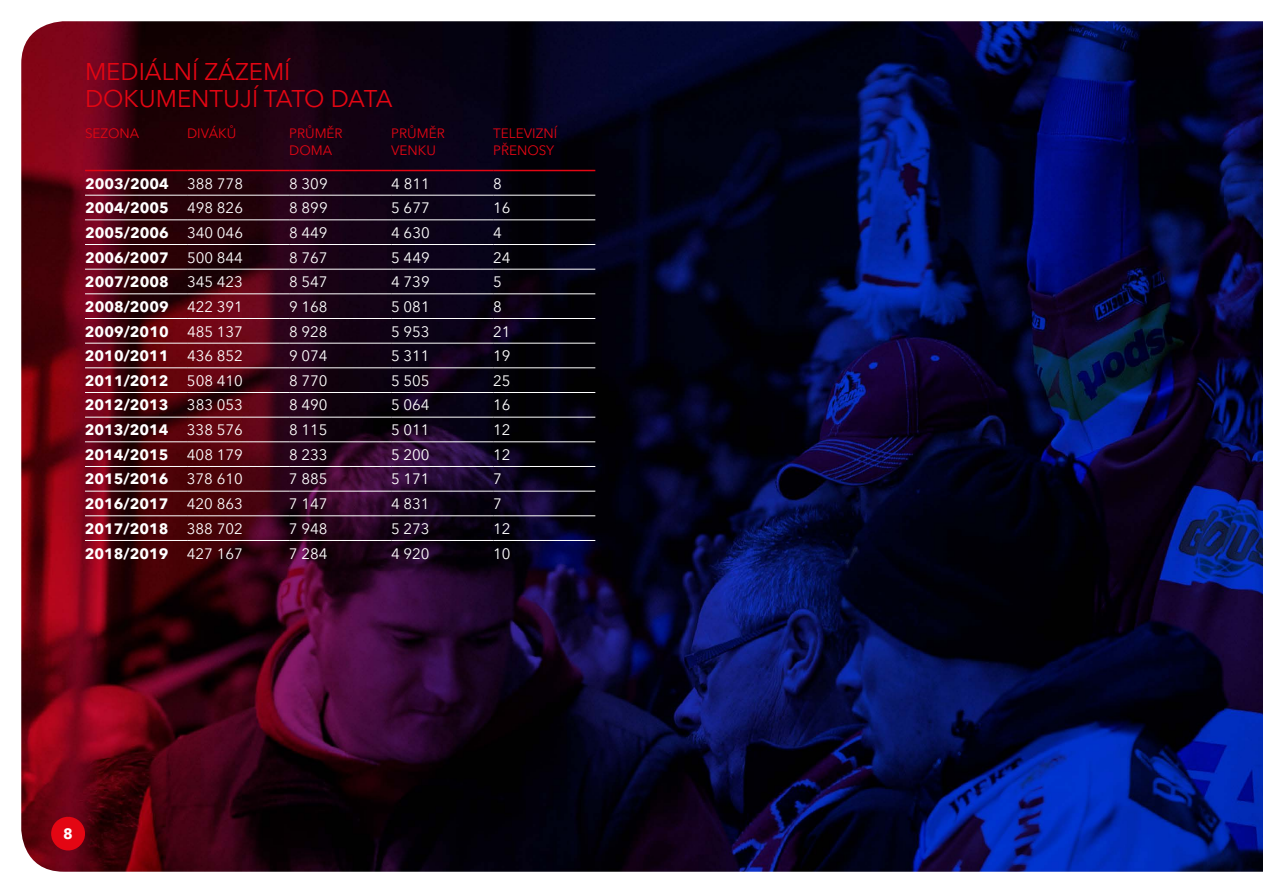
<style>
.page{position:relative;width:1263px;height:893px;background:#fff}
.page>*{position:absolute;margin:0;border:0;box-sizing:border-box;transform-origin:0 0}
.t1{font:24px/27px "Avenir Next LT Pro";color:#e30613}
.t2{font:700 15px "Avenir Next LT Pro";color:#fff}
.t3{font:15px "Avenir Next LT Pro";color:#fff}
.t4{font:13.5px/16.5px "Avenir Next LT Pro";color:#e30613}
.s1{font-weight:400}
</style>
<div class="page">
<img style="left:21px;top:21px;width:1242px;height:851px">
<hr style="left:85px;top:170px;width:102px;height:1px;background:#e30613">
<hr style="left:187px;top:170px;width:102px;height:1px;background:#e30613">
<hr style="left:289px;top:170px;width:102px;height:1px;background:#e30613">
<hr style="left:391px;top:170px;width:102px;height:1px;background:#e30613">
<hr style="left:493px;top:170px;width:102px;height:1px;background:#e30613">
<hr style="left:85px;top:195px;width:102px;height:1px;background:#fff">
<hr style="left:187px;top:195px;width:102px;height:1px;background:#fff">
<hr style="left:289px;top:195px;width:102px;height:1px;background:#fff">
<hr style="left:391px;top:195px;width:102px;height:1px;background:#fff">
<hr style="left:493px;top:195px;width:102px;height:1px;background:#fff">
<hr style="left:85px;top:219px;width:102px;height:1px;background:#fff">
<hr style="left:187px;top:219px;width:102px;height:1px;background:#fff">
<hr style="left:289px;top:219px;width:102px;height:1px;background:#fff">
<hr style="left:391px;top:219px;width:102px;height:1px;background:#fff">
<hr style="left:493px;top:219px;width:102px;height:1px;background:#fff">
<hr style="left:85px;top:244px;width:102px;height:1px;background:#fff">
<hr style="left:187px;top:244px;width:102px;height:1px;background:#fff">
<hr style="left:289px;top:244px;width:102px;height:1px;background:#fff">
<hr style="left:391px;top:244px;width:102px;height:1px;background:#fff">
<hr style="left:493px;top:244px;width:102px;height:1px;background:#fff">
<hr style="left:85px;top:269px;width:102px;height:1px;background:#fff">
<hr style="left:187px;top:269px;width:102px;height:1px;background:#fff">
<hr style="left:289px;top:269px;width:102px;height:1px;background:#fff">
<hr style="left:391px;top:269px;width:102px;height:1px;background:#fff">
<hr style="left:493px;top:269px;width:102px;height:1px;background:#fff">
<hr style="left:85px;top:293px;width:102px;height:1px;background:#fff">
<hr style="left:187px;top:293px;width:102px;height:1px;background:#fff">
<hr style="left:289px;top:293px;width:102px;height:1px;background:#fff">
<hr style="left:391px;top:293px;width:102px;height:1px;background:#fff">
<hr style="left:493px;top:293px;width:102px;height:1px;background:#fff">
<hr style="left:85px;top:318px;width:102px;height:1px;background:#fff">
<hr style="left:187px;top:318px;width:102px;height:1px;background:#fff">
<hr style="left:289px;top:318px;width:102px;height:1px;background:#fff">
<hr style="left:391px;top:318px;width:102px;height:1px;background:#fff">
<hr style="left:493px;top:318px;width:102px;height:1px;background:#fff">
<hr style="left:85px;top:343px;width:102px;height:1px;background:#fff">
<hr style="left:187px;top:343px;width:102px;height:1px;background:#fff">
<hr style="left:289px;top:343px;width:102px;height:1px;background:#fff">
<hr style="left:391px;top:343px;width:102px;height:1px;background:#fff">
<hr style="left:493px;top:343px;width:102px;height:1px;background:#fff">
<hr style="left:85px;top:367px;width:102px;height:1px;background:#fff">
<hr style="left:187px;top:367px;width:102px;height:1px;background:#fff">
<hr style="left:289px;top:367px;width:102px;height:1px;background:#fff">
<hr style="left:391px;top:367px;width:102px;height:1px;background:#fff">
<hr style="left:493px;top:367px;width:102px;height:1px;background:#fff">
<hr style="left:85px;top:392px;width:102px;height:1px;background:#fff">
<hr style="left:187px;top:392px;width:102px;height:1px;background:#fff">
<hr style="left:289px;top:392px;width:102px;height:1px;background:#fff">
<hr style="left:391px;top:392px;width:102px;height:1px;background:#fff">
<hr style="left:493px;top:392px;width:102px;height:1px;background:#fff">
<hr style="left:85px;top:417px;width:102px;height:1px;background:#fff">
<hr style="left:187px;top:417px;width:102px;height:1px;background:#fff">
<hr style="left:289px;top:417px;width:102px;height:1px;background:#fff">
<hr style="left:391px;top:417px;width:102px;height:1px;background:#fff">
<hr style="left:493px;top:417px;width:102px;height:1px;background:#fff">
<hr style="left:85px;top:441px;width:102px;height:1px;background:#fff">
<hr style="left:187px;top:441px;width:102px;height:1px;background:#fff">
<hr style="left:289px;top:441px;width:102px;height:1px;background:#fff">
<hr style="left:391px;top:441px;width:102px;height:1px;background:#fff">
<hr style="left:493px;top:441px;width:102px;height:1px;background:#fff">
<hr style="left:85px;top:466px;width:102px;height:1px;background:#fff">
<hr style="left:187px;top:466px;width:102px;height:1px;background:#fff">
<hr style="left:289px;top:466px;width:102px;height:1px;background:#fff">
<hr style="left:391px;top:466px;width:102px;height:1px;background:#fff">
<hr style="left:493px;top:466px;width:102px;height:1px;background:#fff">
<hr style="left:85px;top:491px;width:102px;height:1px;background:#fff">
<hr style="left:187px;top:491px;width:102px;height:1px;background:#fff">
<hr style="left:289px;top:491px;width:102px;height:1px;background:#fff">
<hr style="left:391px;top:491px;width:102px;height:1px;background:#fff">
<hr style="left:493px;top:491px;width:102px;height:1px;background:#fff">
<hr style="left:85px;top:515px;width:102px;height:1px;background:#fff">
<hr style="left:187px;top:515px;width:102px;height:1px;background:#fff">
<hr style="left:289px;top:515px;width:102px;height:1px;background:#fff">
<hr style="left:391px;top:515px;width:102px;height:1px;background:#fff">
<hr style="left:493px;top:515px;width:102px;height:1px;background:#fff">
<hr style="left:85px;top:540px;width:102px;height:1px;background:#fff">
<hr style="left:187px;top:540px;width:102px;height:1px;background:#fff">
<hr style="left:289px;top:540px;width:102px;height:1px;background:#fff">
<hr style="left:391px;top:540px;width:102px;height:1px;background:#fff">
<hr style="left:493px;top:540px;width:102px;height:1px;background:#fff">
<div style="left:51px;top:817px;width:34px;height:33px;background:#e30613;border-radius:50%"></div>
<h1 class="t1" style="left:85px;top:58px;width:309px">MEDIÁLNÍ ZÁZEMÍ<br>DOKUMENTUJÍ TATO DATA</h1>
<p class="t4" style="left:85px;top:125px;width:56px">SEZONA</p>
<p class="t4" style="left:187px;top:125px;width:51px">DIVÁKŮ</p>
<p class="t4" style="left:289px;top:125px;width:55px">PRŮMĚR<br>DOMA</p>
<p class="t4" style="left:391px;top:125px;width:55px">PRŮMĚR<br>VENKU</p>
<p class="t4" style="left:493px;top:125px;width:66px">TELEVIZNÍ<br>PŘENOSY</p>
<p class="t2" style="left:85px;top:174px;width:159px">2003/2004 <span class="s1">388 778</span></p>
<p class="t3" style="left:289px;top:175px;width:40px">8 309</p>
<p class="t3" style="left:391px;top:175px;width:40px">4 811</p>
<p class="t3" style="left:493px;top:175px;width:10px">8</p>
<p class="t2" style="left:85px;top:199px;width:159px">2004/2005 <span class="s1">498 826</span></p>
<p class="t3" style="left:289px;top:199px;width:40px">8 899</p>
<p class="t3" style="left:391px;top:199px;width:40px">5 677</p>
<p class="t3" style="left:493px;top:199px;width:19px">16</p>
<p class="t2" style="left:85px;top:223px;width:159px">2005/2006 <span class="s1">340 046</span></p>
<p class="t3" style="left:289px;top:224px;width:40px">8 449</p>
<p class="t3" style="left:391px;top:224px;width:40px">4 630</p>
<p class="t3" style="left:493px;top:224px;width:10px">4</p>
<p class="t2" style="left:85px;top:248px;width:159px">2006/2007 <span class="s1">500 844</span></p>
<p class="t3" style="left:289px;top:248px;width:40px">8 767</p>
<p class="t3" style="left:391px;top:248px;width:40px">5 449</p>
<p class="t3" style="left:493px;top:248px;width:19px">24</p>
<p class="t2" style="left:85px;top:273px;width:159px">2007/2008 <span class="s1">345 423</span></p>
<p class="t3" style="left:289px;top:273px;width:40px">8 547</p>
<p class="t3" style="left:391px;top:273px;width:40px">4 739</p>
<p class="t3" style="left:493px;top:273px;width:10px">5</p>
<p class="t2" style="left:85px;top:297px;width:159px">2008/2009 <span class="s1">422 391</span></p>
<p class="t3" style="left:289px;top:298px;width:40px">9 168</p>
<p class="t3" style="left:391px;top:298px;width:40px">5 081</p>
<p class="t3" style="left:493px;top:298px;width:10px">8</p>
<p class="t2" style="left:85px;top:322px;width:159px">2009/2010 <span class="s1">485 137</span></p>
<p class="t3" style="left:289px;top:322px;width:40px">8 928</p>
<p class="t3" style="left:391px;top:322px;width:40px">5 953</p>
<p class="t3" style="left:493px;top:322px;width:19px">21</p>
<p class="t2" style="left:85px;top:347px;width:159px">2010/2011 <span class="s1">436 852</span></p>
<p class="t3" style="left:289px;top:347px;width:40px">9 074</p>
<p class="t3" style="left:391px;top:347px;width:40px">5 311</p>
<p class="t3" style="left:493px;top:347px;width:19px">19</p>
<p class="t2" style="left:85px;top:371px;width:159px">2011/2012 <span class="s1">508 410</span></p>
<p class="t3" style="left:289px;top:372px;width:40px">8 770</p>
<p class="t3" style="left:391px;top:372px;width:40px">5 505</p>
<p class="t3" style="left:493px;top:372px;width:19px">25</p>
<p class="t2" style="left:85px;top:396px;width:159px">2012/2013 <span class="s1">383 053</span></p>
<p class="t3" style="left:289px;top:396px;width:40px">8 490</p>
<p class="t3" style="left:391px;top:396px;width:40px">5 064</p>
<p class="t3" style="left:493px;top:396px;width:19px">16</p>
<p class="t2" style="left:85px;top:421px;width:159px">2013/2014 <span class="s1">338 576</span></p>
<p class="t3" style="left:289px;top:421px;width:40px">8 115</p>
<p class="t3" style="left:391px;top:421px;width:40px">5 011</p>
<p class="t3" style="left:493px;top:421px;width:19px">12</p>
<p class="t2" style="left:85px;top:445px;width:159px">2014/2015 <span class="s1">408 179</span></p>
<p class="t3" style="left:289px;top:446px;width:40px">8 233</p>
<p class="t3" style="left:391px;top:446px;width:40px">5 200</p>
<p class="t3" style="left:493px;top:446px;width:19px">12</p>
<p class="t2" style="left:85px;top:470px;width:159px">2015/2016 <span class="s1">378 610</span></p>
<p class="t3" style="left:289px;top:470px;width:40px">7 885</p>
<p class="t3" style="left:391px;top:470px;width:40px">5 171</p>
<p class="t3" style="left:493px;top:470px;width:10px">7</p>
<p class="t2" style="left:85px;top:495px;width:159px">2016/2017 <span class="s1">420 863</span></p>
<p class="t3" style="left:289px;top:495px;width:40px">7 147</p>
<p class="t3" style="left:391px;top:495px;width:40px">4 831</p>
<p class="t3" style="left:493px;top:495px;width:10px">7</p>
<p class="t2" style="left:85px;top:519px;width:159px">2017/2018 <span class="s1">388 702</span></p>
<p class="t3" style="left:289px;top:520px;width:40px">7 948</p>
<p class="t3" style="left:391px;top:520px;width:40px">5 273</p>
<p class="t3" style="left:493px;top:520px;width:19px">12</p>
<p class="t2" style="left:85px;top:544px;width:159px">2018/2019 <span class="s1">427 167</span></p>
<p class="t3" style="left:289px;top:544px;width:40px">7 284</p>
<p class="t3" style="left:391px;top:544px;width:40px">4 920</p>
<p class="t3" style="left:493px;top:544px;width:19px">10</p>
<p class="t2" style="left:63px;top:825px;width:11px">8</p>
</div>
